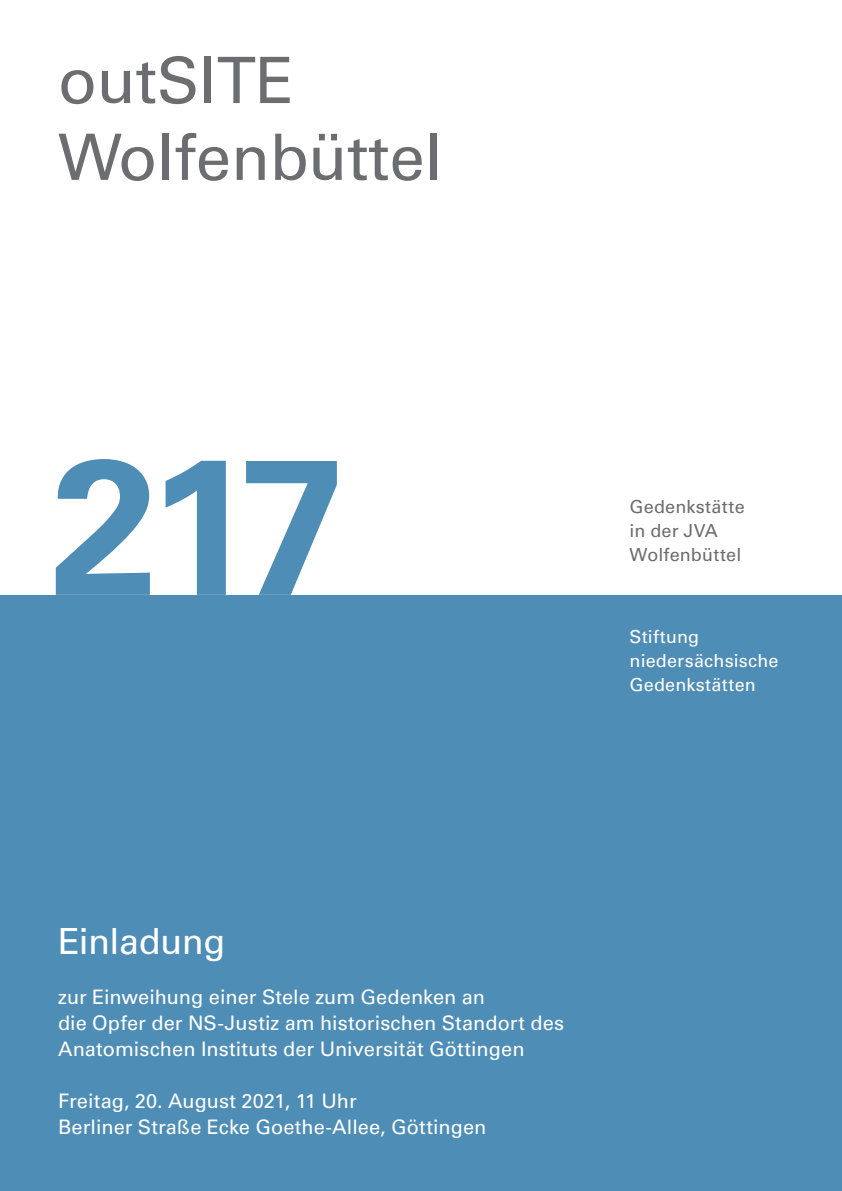
<style>
.page{position:relative;width:842px;height:1191px;background:#fff}
.page>*{position:absolute;margin:0;border:0;box-sizing:border-box;transform-origin:0 0}
.t1{font:700 192px "Univers LT Pro 65";color:#4e8db5}
.t2{font:64px/76.8px "Univers LT Pro 55 Roman";letter-spacing:-.005em;color:#6c6d70}
.t3{font:36px "Univers LT Pro 55 Roman";letter-spacing:-.015em;color:#fff}
.t4{font:20px/26px "Univers LT Pro 55 Roman";letter-spacing:.005em;color:#fff}
.t5{font:18px/24px "Univers LT Pro 55 Roman";letter-spacing:.01em;color:#fff}
.t6{font:18px/24px "Univers LT Pro 55 Roman";letter-spacing:.01em;color:#6c6d70}
</style>
<div class="page">
<div style="left:0;top:595px;width:842px;height:596px;background:#4e8db5"></div>
<h2 class="t2" style="left:58px;top:42px;width:386px">outSITE<br>Wolfenbüttel</h2>
<h1 class="t1" style="left:51px;top:413px;width:296px">217</h1>
<p class="t6" style="left:630px;top:495px;width:117px">Gedenkstätte in der JVA<br>Wolfenbüttel</p>
<p class="t5" style="left:630px;top:624px;width:150px">Stiftung niedersächsische<br>Gedenkstätten</p>
<h3 class="t3" style="left:58px;top:919px;width:169px">Einladung</h3>
<p class="t4" style="left:58px;top:984px;width:508px">zur Einweihung einer Stele zum Gedenken an<br>die Opfer der NS-Justiz am historischen Standort des<br>Anatomischen Instituts der Universität Göttingen</p>
<p class="t4" style="left:58px;top:1088px;width:430px">Freitag, 20. August 2021, 11 Uhr<br>Berliner Straße Ecke Goethe-Allee, Göttingen</p>
</div>
